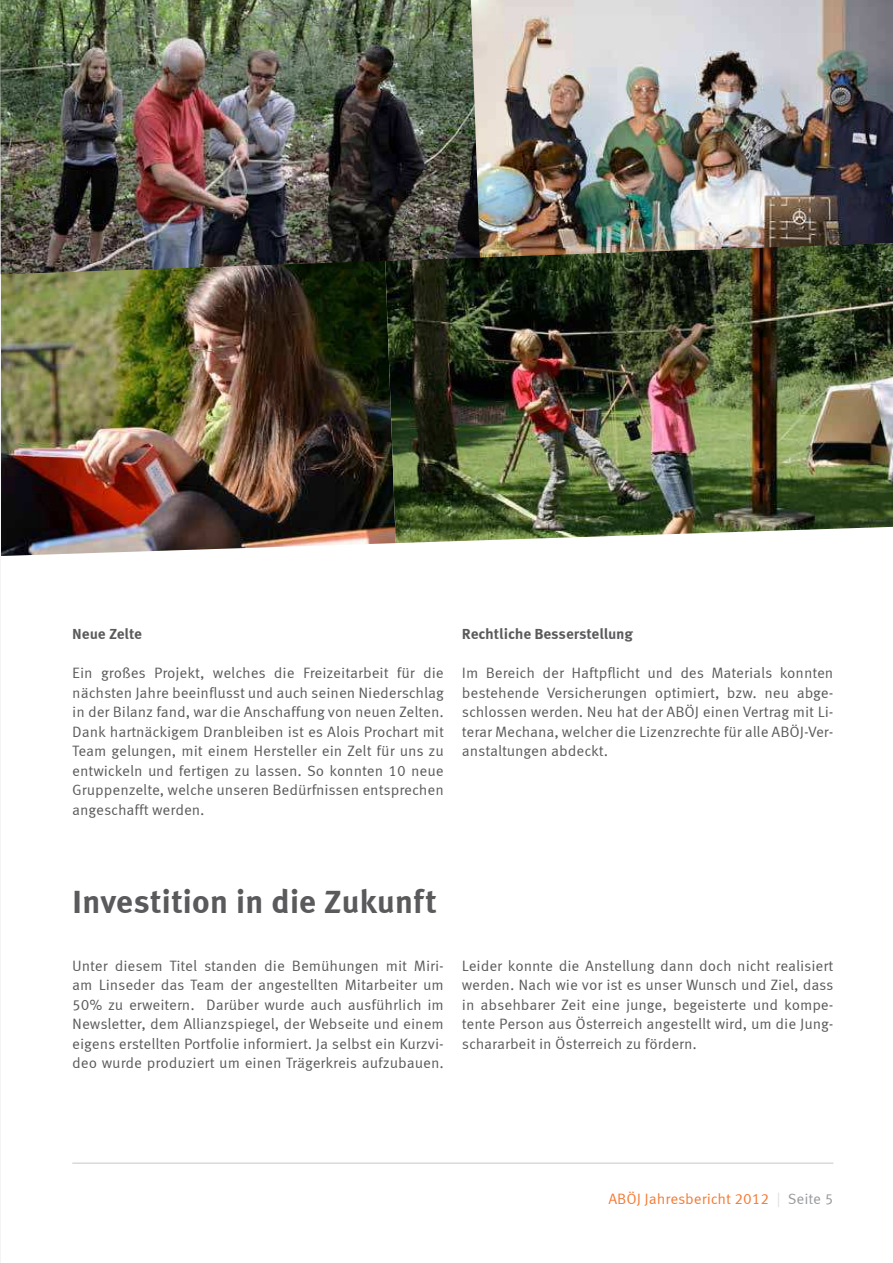
<style>
.page{position:relative;width:893px;height:1263px;background:#fff}
.page>*{position:absolute;margin:0;border:0;box-sizing:border-box;transform-origin:0 0}
.t1{font:700 33px "Meta Correspondence";letter-spacing:-.01em;color:#5a5a5c}
.t2{font:15px/19.5px "Meta Correspondence";letter-spacing:-.005em;color:#5a5a5c;text-align:justify}
.t3{font:700 15px "Meta Correspondence";letter-spacing:-.005em;color:#5a5a5c}
.t4{font:15px "Meta Correspondence";letter-spacing:-.005em;color:#f47b35}
.s1{color:#dfe0e1}
.s2{color:#989a9d}
</style>
<div class="page">
<img style="left:1px;top:274px;width:395px;height:282px">
<img style="left:384px;top:257px;width:509px;height:286px">
<hr style="left:0;top:0;width:1px;height:1263px;background:#f1f1f1">
<hr style="left:72px;top:1162px;width:761px;height:2px;background:#d8d9da">
<img style="left:0;top:0;width:484px;height:274px">
<img style="left:471px;top:0;width:422px;height:257px">
<p class="t3" style="left:72px;top:626px;width:71px">Neue Zelte</p>
<p class="t2" style="left:72px;top:663px;width:373px">Ein großes Projekt, welches die Freizeitarbeit für die nächsten Jahre beeinflusst und auch seinen Niederschlag in der Bilanz fand, war die Anschaffung von neuen Zelten.<br>Dank hartnäckigem Dranbleiben ist es Alois Prochart mit Team gelungen, mit einem Hersteller ein Zelt für uns zu entwickeln und fertigen zu lassen. So konnten 10 neue Gruppenzelte, welche unseren Bedürfnissen entsprechen angeschafft werden.</p>
<p class="t3" style="left:462px;top:626px;width:173px">Rechtliche Besserstellung</p>
<p class="t2" style="left:462px;top:663px;width:373px">Im Bereich der Haftpflicht und des Materials konnten bestehende Versicherungen optimiert, bzw. neu abge&shy;schlossen werden. Neu hat der ABÖJ einen Vertrag mit Li&shy;terar Mechana, welcher die Lizenzrechte für alle ABÖJ-Ver&shy;anstaltungen abdeckt.</p>
<h1 class="t1" style="left:72px;top:884px;width:366px">Investition in die Zukunft</h1>
<p class="t2" style="left:72px;top:956px;width:373px">Unter diesem Titel standen die Bemühungen mit Miri&shy;am Linseder das Team der angestellten Mitarbeiter um 50% zu erweitern. Darüber wurde auch ausführlich im Newsletter, dem Allianzspiegel, der Webseite und einem eigens erstellten Portfolie informiert. Ja selbst ein Kurzvi&shy;deo wurde produziert um einen Trägerkreis aufzubauen.</p>
<p class="t2" style="left:462px;top:956px;width:373px">Leider konnte die Anstellung dann doch nicht realisiert werden. Nach wie vor ist es unser Wunsch und Ziel, dass in absehbarer Zeit eine junge, begeisterte und kompe&shy;tente Person aus Österreich angestellt wird, um die Jung&shy;schararbeit in Österreich zu fördern.</p>
<p class="t4" style="left:608px;top:1192px;width:227px">ABÖJ Jahresbericht 2012 <span class="s1">|</span> <span class="s2">Seite 5</span></p>
</div>
